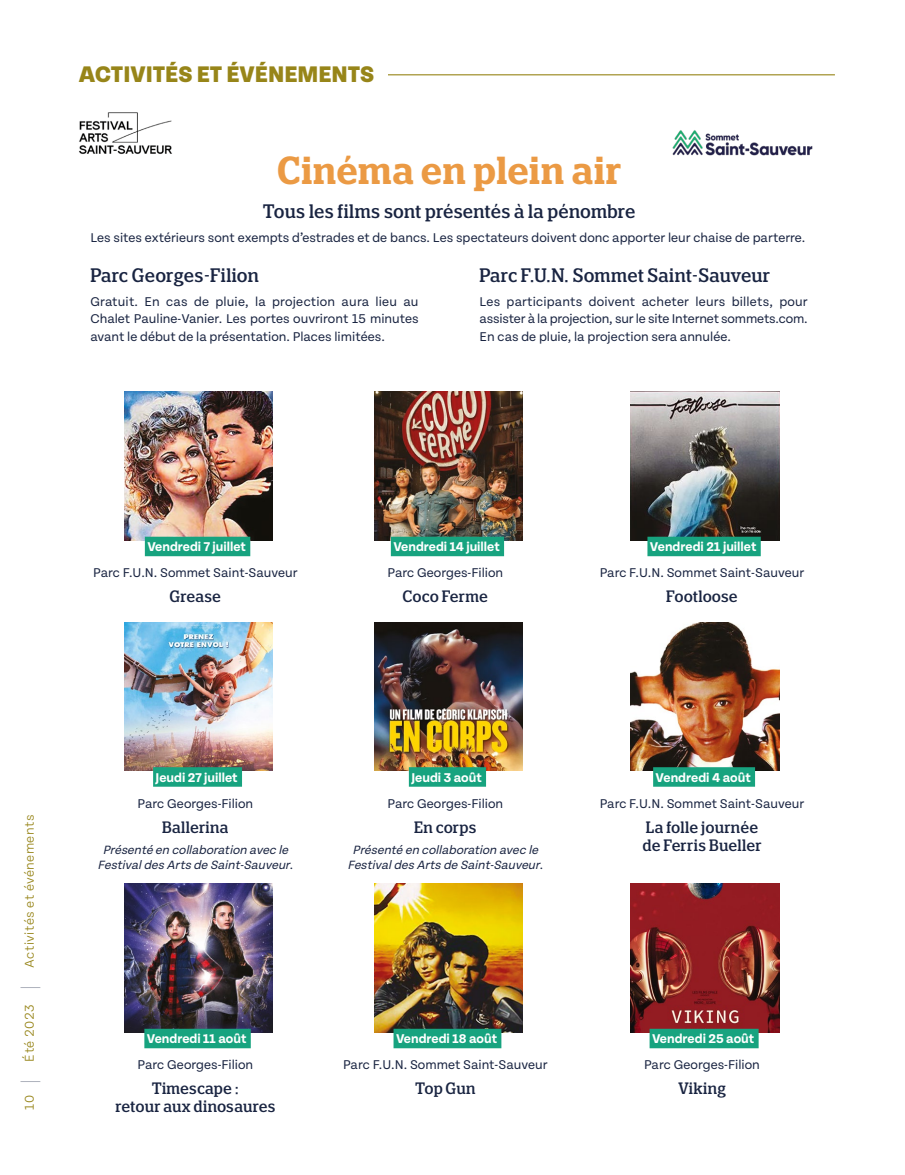
<style>
.page{position:relative;width:905px;height:1175px;background:#fff}
.page>*{position:absolute;margin:0;border:0;box-sizing:border-box;transform-origin:0 0}
.t1{font:600 condensed 39px "Polyphonic";letter-spacing:.02em;color:#eb9a44}
.H0{font:800 24px "Tenon";color:#978519}
.t2{font:200 20.4px "Tenon";color:#192441;scale:.38 1}
.Texte_courant{font:500 condensed 19.5px "Polyphonic";letter-spacing:.02em;color:#192441}
.Titre_Matiné_jeuness{font:500 condensed 16.5px/18px "Polyphonic";letter-spacing:.02em;color:#192441}
.Texte_courant-2{font:13.5px/17.2px "Tenon";color:#192441;text-align:justify}
.Texte_courant-3{font:700 13.5px "Tenon";color:#fff}
.t3{font:300 13.5px "Tenon";letter-spacing:.03em;color:#978519}
.Titre_Matiné_jeuness-2{font:italic 12.75px/15px "Tenon";color:#192441;text-align:center}
.Texte_courant_left{font:italic 12.75px/15px "Tenon";color:#192441;text-align:center}
.s1{font-style:normal}
</style>
<div class="page">
<hr style="left:255px;top:74px;width:579px;height:1px;background:#978519">
<div style="left:72px;top:0;width:315px;height:89px;background:#fff"></div>
<img style="left:124px;top:392px;width:149px;height:148px">
<img style="left:374px;top:392px;width:148px;height:148px">
<img style="left:630px;top:392px;width:149px;height:148px">
<div style="left:145px;top:536px;width:105px;height:20px;background:#17a37f"></div>
<div style="left:391px;top:536px;width:113px;height:20px;background:#17a37f"></div>
<div style="left:647px;top:536px;width:113px;height:20px;background:#17a37f"></div>
<img style="left:124px;top:622px;width:149px;height:148px">
<img style="left:374px;top:622px;width:148px;height:148px">
<img style="left:630px;top:622px;width:149px;height:148px">
<div style="left:153px;top:767px;width:89px;height:19px;background:#17a37f"></div>
<div style="left:409px;top:767px;width:77px;height:19px;background:#17a37f"></div>
<div style="left:653px;top:767px;width:102px;height:19px;background:#17a37f"></div>
<img style="left:124px;top:883px;width:149px;height:149px">
<img style="left:374px;top:883px;width:148px;height:149px">
<img style="left:630px;top:883px;width:149px;height:149px">
<div style="left:144px;top:1028px;width:107px;height:20px;background:#17a37f"></div>
<div style="left:393px;top:1028px;width:108px;height:20px;background:#17a37f"></div>
<div style="left:649px;top:1028px;width:109px;height:20px;background:#17a37f"></div>
<img style="left:79px;top:112px;width:93px;height:42px">
<img style="left:672px;top:130px;width:141px;height:26px">
<p class="H0" style="left:79px;top:62px;width:296px">ACTIVITÉS ET ÉVÉNEMENTS</p>
<h1 class="t1" style="left:278px;top:147px;width:345px">Cinéma en plein air</h1>
<h3 class="Texte_courant" style="left:263px;top:200px;width:374px">Tous les films sont présentés à la pénombre</h3>
<p class="Texte_courant-2" style="left:90px;top:230px;width:716px">Les sites extérieurs sont exempts d’estrades et de bancs. Les spectateurs doivent donc apporter leur chaise de parterre.</p>
<h3 class="Texte_courant" style="left:90px;top:264px;width:170px">Parc Georges-Filion</h3>
<p class="Texte_courant-2" style="left:90px;top:293px;width:330px">Gratuit. En cas de pluie, la projection aura lieu au Chalet Pauline-Vanier. Les portes ouvriront 15 minutes avant le début de la présentation. Places limitées.</p>
<p class="Texte_courant" style="left:479px;top:264px;width:292px">Parc F.U.N. Sommet Saint-Sauveur</p>
<p class="Texte_courant-2" style="left:479px;top:293px;width:330px">Les participants doivent acheter leurs billets, pour assister à la projection, sur le site Internet sommets.com.<br>En cas de pluie, la projection sera annulée.</p>
<p class="Texte_courant-3" style="left:147px;top:539px;width:100px">Vendredi 7 juillet</p>
<p class="Texte_courant-3" style="left:393px;top:539px;width:108px">Vendredi 14 juillet</p>
<p class="Texte_courant-3" style="left:650px;top:539px;width:108px">Vendredi 21 juillet</p>
<p class="Texte_courant-2" style="left:93px;top:564px;width:206px">Parc F.U.N. Sommet Saint-Sauveur</p>
<p class="Titre_Matiné_jeuness" style="left:170px;top:587px;width:52px">Grease</p>
<p class="Texte_courant-2" style="left:387px;top:564px;width:117px">Parc Georges-Filion</p>
<p class="Titre_Matiné_jeuness" style="left:403px;top:587px;width:87px">Coco Ferme</p>
<p class="Texte_courant-2" style="left:599px;top:564px;width:206px">Parc F.U.N. Sommet Saint-Sauveur</p>
<p class="Titre_Matiné_jeuness" style="left:666px;top:587px;width:73px">Footloose</p>
<p class="t3" style="left:23px;top:967px;width:154px;rotate:-90deg">Activités et événements</p>
<p class="t2" style="left:19px;top:989px;width:8px;rotate:-90deg">|</p>
<p class="t3" style="left:23px;top:1061px;width:59px;rotate:-90deg">Été 2023</p>
<p class="t2" style="left:19px;top:1082px;width:8px;rotate:-90deg">|</p>
<p class="t3" style="left:23px;top:1109px;width:16px;rotate:-90deg">10</p>
<p class="Texte_courant-3" style="left:156px;top:770px;width:84px">Jeudi 27 juillet</p>
<p class="Texte_courant-3" style="left:411px;top:770px;width:72px">Jeudi 3 août</p>
<p class="Texte_courant-3" style="left:655px;top:770px;width:97px">Vendredi 4 août</p>
<p class="Texte_courant-2" style="left:137px;top:795px;width:117px">Parc Georges-Filion</p>
<p class="Titre_Matiné_jeuness" style="left:162px;top:817px;width:68px">Ballerina</p>
<p class="Titre_Matiné_jeuness-2" style="left:98px;top:843px;width:197px">Présenté en collaboration avec le<br>Festivaldes Arts de Saint-Sauveur<span class="s1">.</span></p>
<p class="Texte_courant-2" style="left:387px;top:795px;width:117px">Parc Georges-Filion</p>
<p class="Titre_Matiné_jeuness" style="left:414px;top:817px;width:63px">En corps</p>
<p class="Texte_courant_left" style="left:347px;top:843px;width:197px">Présenté en collaboration avec le<br>Festivaldes Arts de Saint-Sauveur<span class="s1">.</span></p>
<p class="Texte_courant-2" style="left:599px;top:795px;width:206px">Parc F.U.N. Sommet Saint-Sauveur</p>
<p class="Titre_Matiné_jeuness" style="left:642px;top:817px;width:120px">La folle journée de Ferris Bueller</p>
<p class="Texte_courant-3" style="left:147px;top:1031px;width:101px">Vendredi 11 août</p>
<p class="Texte_courant-3" style="left:396px;top:1031px;width:102px">Vendredi 18 août</p>
<p class="Texte_courant-3" style="left:652px;top:1031px;width:104px">Vendredi 25 août</p>
<p class="Texte_courant-2" style="left:137px;top:1056px;width:117px">Parc Georges-Filion</p>
<p class="Titre_Matiné_jeuness" style="left:115px;top:1079px;width:161px;text-align:center">Timescape :<br>retour aux dinosaures</p>
<p class="Texte_courant-2" style="left:644px;top:1056px;width:117px">Parc Georges-Filion</p>
<p class="Titre_Matiné_jeuness" style="left:678px;top:1079px;width:49px">Viking</p>
<p class="Texte_courant-2" style="left:343px;top:1056px;width:206px">Parc F.U.N. Sommet Saint-Sauveur</p>
<p class="Titre_Matiné_jeuness" style="left:415px;top:1079px;width:62px">Top Gun</p>
</div>
